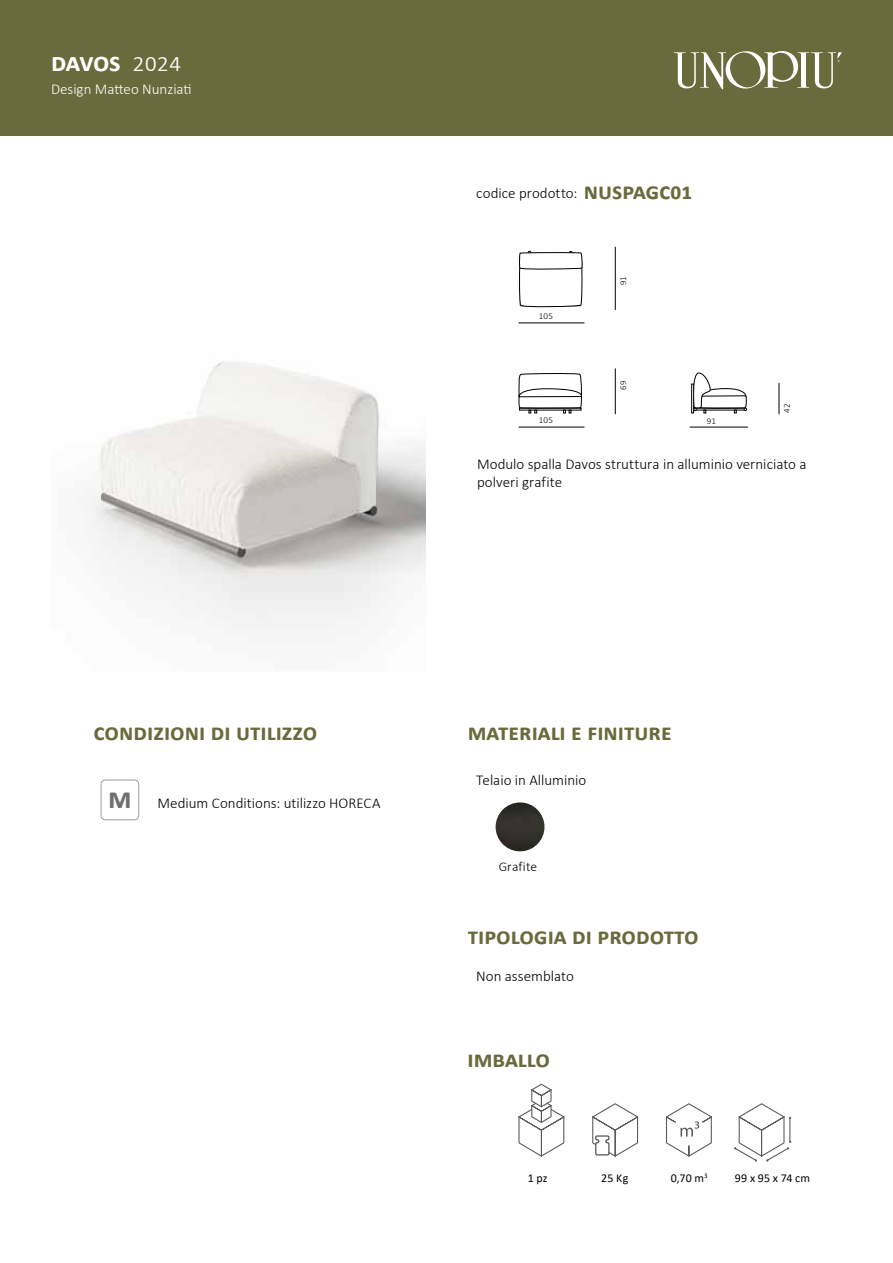
<style>
.page{position:relative;width:893px;height:1263px;background:#fff}
.page>*{position:absolute;margin:0;border:0;box-sizing:border-box;transform-origin:0 0}
.t1{font:700 27px "Calibri";letter-spacing:-.02em;color:#fff}
.t2{font:700 24px "Calibri";color:#696b3d}
.t3{font:300 15px/18px "Calibri";color:#000}
.t4{font:300 15px "Calibri";color:#fff}
.t5{font:300 13.5px "Calibri";letter-spacing:.005em;color:#000}
.t6{font:12px "Calibri";letter-spacing:.01em;color:#020304}
.t7{font:300 9px "Calibri";letter-spacing:.005em;color:#000}
.s1{font-weight:300}
.s2{font-weight:700;font-size:24px;color:#696b3d}
.s3{font-weight:700;font-size:30px;color:#706f6f}
</style>
<div class="page">
<div style="left:0;top:0;width:893px;height:135px;background:#696b3d"></div>
<svg style="left:674px;top:51px;width:168px;height:38px"></svg>
<svg style="left:592px;top:1103px;width:47px;height:54px"></svg>
<svg style="left:666px;top:1103px;width:46px;height:54px"></svg>
<svg style="left:734px;top:1103px;width:57px;height:59px"></svg>
<svg style="left:518px;top:1083px;width:47px;height:74px"></svg>
<img style="left:92px;top:362px;width:333px;height:265px">
<div style="left:101px;top:780px;width:38px;height:40px;border:1px solid #9d9d9c;border-radius:4px"></div>
<img style="left:496px;top:802px;width:48px;height:49px;border-radius:24px">
<svg style="left:518px;top:373px;width:64px;height:40px"></svg>
<div style="left:691px;top:384px;width:3px;height:29px;border:1px solid #000"></div>
<svg style="left:692px;top:372px;width:55px;height:41px"></svg>
<hr style="left:519px;top:427px;width:65px;height:1px;background:#000">
<hr style="left:519px;top:323px;width:65px;height:1px;background:#000">
<hr style="left:690px;top:427px;width:58px;height:1px;background:#000">
<hr style="left:615px;top:369px;width:1px;height:45px;background:#000">
<hr style="left:615px;top:247px;width:1px;height:63px;background:#000">
<hr style="left:779px;top:383px;width:1px;height:31px;background:#000">
<svg style="left:519px;top:251px;width:64px;height:57px"></svg>
<h1 class="t1" style="left:51px;top:43px;width:132px">DAVOS <span class="s1">2024</span></h1>
<p class="t4" style="left:51px;top:79px;width:142px">Design Matteo Nunziati</p>
<p class="t3" style="left:476px;top:184px;width:218px">codice prodotto: <span class="s2">NUSPAGC01</span></p>
<p class="t7" style="left:539px;top:311px;width:15px">105</p>
<p class="t7" style="left:539px;top:415px;width:15px">105</p>
<p class="t7" style="left:618px;top:285px;width:11px;rotate:-90deg">91</p>
<p class="t7" style="left:618px;top:390px;width:11px;rotate:-90deg">69</p>
<p class="t7" style="left:707px;top:416px;width:11px">91</p>
<p class="t7" style="left:781px;top:413px;width:11px;rotate:-90deg">42</p>
<p class="t3" style="left:477px;top:455px;width:331px">Modulo spalla Davos struttura in alluminio verniciato a polveri grafite</p>
<h2 class="t2" style="left:94px;top:715px;width:225px">CONDIZIONI DI UTILIZZO</h2>
<p class="t3" style="left:108px;top:794px;width:274px"><span class="s3">M</span> Medium Conditions: utilizzo HORECA</p>
<h2 class="t2" style="left:468px;top:715px;width:205px">MATERIALI E FINITURE</h2>
<p class="t3" style="left:476px;top:770px;width:112px">Telaio in Alluminio</p>
<p class="t5" style="left:499px;top:858px;width:40px">Grafite</p>
<h2 class="t2" style="left:468px;top:919px;width:232px">TIPOLOGIA DI PRODOTTO</h2>
<p class="t3" style="left:476px;top:967px;width:99px">Non assemblato</p>
<h2 class="t2" style="left:468px;top:1042px;width:84px">IMBALLO</h2>
<p class="t6" style="left:528px;top:1170px;width:21px">1 pz</p>
<p class="t6" style="left:601px;top:1170px;width:29px">25 Kg</p>
<p class="t6" style="left:671px;top:1170px;width:39px">0,70 m<sup>3</sup></p>
<p class="t6" style="left:735px;top:1170px;width:77px">99 x 95 x 74 cm</p>
</div>
